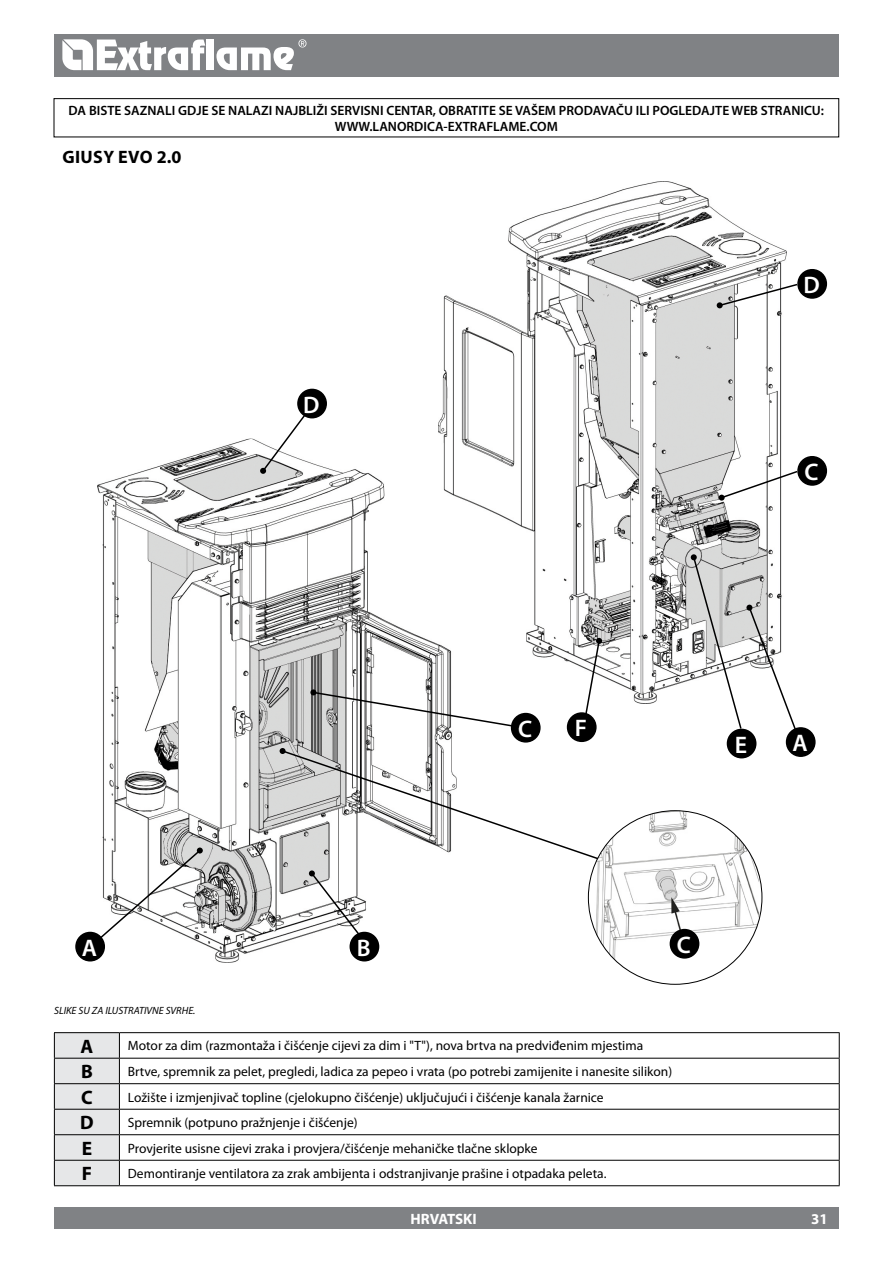
<style>
.page{position:relative;width:893px;height:1263px;background:#fff}
.page>*{position:absolute;margin:0;border:0;box-sizing:border-box;transform-origin:0 0}
.t1{font:600 24px "Myriad Pro";color:#fff}
.t2{font:700 19.5px "Myriad Pro";color:#000}
.t3{font:700 18px "Myriad Pro";color:#000}
.t4{font:700 15px "Myriad Pro";letter-spacing:-.005em;color:#fff}
.t5{font:13.5px "Myriad Pro";color:#000}
.t6{font:600 13.5px/16.2px "Myriad Pro";color:#000;text-align:center}
.t7{font:italic 10.5px "Myriad Pro";color:#000}
</style>
<div class="page">
<img style="left:439px;top:182px;width:348px;height:522px">
<img style="left:600px;top:811px;width:159px;height:173px">
<div style="left:670px;top:929px;width:29px;height:29px;background:#000;border-radius:50%"></div>
<div style="left:670px;top:929px;width:29px;height:30px;border:2px solid #000;border-radius:50%"></div>
<img style="left:97px;top:438px;width:360px;height:310px">
<svg style="left:584px;top:638px;width:18px;height:78px"></svg>
<div style="left:568px;top:713px;width:28px;height:28px;background:#000;border-radius:50%"></div>
<div style="left:567px;top:712px;width:30px;height:30px;border:2px solid #000;border-radius:50%"></div>
<div style="left:512px;top:713px;width:28px;height:29px;background:#000;border-radius:50%"></div>
<div style="left:511px;top:713px;width:30px;height:30px;border:2px solid #000;border-radius:50%"></div>
<svg style="left:310px;top:689px;width:210px;height:40px"></svg>
<div style="left:76px;top:932px;width:28px;height:29px;background:#000;border-radius:50%"></div>
<div style="left:75px;top:932px;width:30px;height:29px;border:2px solid #000;border-radius:50%"></div>
<svg style="left:260px;top:407px;width:54px;height:67px"></svg>
<div style="left:298px;top:389px;width:28px;height:29px;background:#000;border-radius:50%"></div>
<div style="left:297px;top:389px;width:30px;height:29px;border:2px solid #000;border-radius:50%"></div>
<div style="left:727px;top:729px;width:29px;height:29px;background:#000;border-radius:50%"></div>
<div style="left:727px;top:729px;width:29px;height:29px;border:2px solid #000;border-radius:50%"></div>
<svg style="left:691px;top:554px;width:106px;height:181px"></svg>
<div style="left:787px;top:728px;width:28px;height:28px;background:#000;border-radius:50%"></div>
<div style="left:786px;top:727px;width:30px;height:30px;border:2px solid #000;border-radius:50%"></div>
<div style="left:798px;top:457px;width:28px;height:28px;background:#000;border-radius:50%"></div>
<div style="left:797px;top:456px;width:30px;height:30px;border:2px solid #000;border-radius:50%"></div>
<svg style="left:719px;top:470px;width:80px;height:31px"></svg>
<svg style="left:717px;top:283px;width:80px;height:25px"></svg>
<div style="left:798px;top:270px;width:28px;height:28px;background:#000;border-radius:50%"></div>
<div style="left:797px;top:269px;width:30px;height:30px;border:2px solid #000;border-radius:50%"></div>
<svg style="left:97px;top:748px;width:503px;height:215px"></svg>
<div style="left:54px;top:34px;width:785px;height:43px;background:#808285"></div>
<div style="left:54px;top:1208px;width:785px;height:21px;background:#808285"></div>
<svg style="left:62px;top:39px;width:143px;height:31px"></svg>
<div style="left:207px;top:40px;width:7px;height:30px;background:#fff"></div>
<svg style="left:216px;top:39px;width:90px;height:31px"></svg>
<hr style="left:54px;top:1032px;width:65px;height:1px;background:#000">
<hr style="left:119px;top:1032px;width:721px;height:1px;background:#000">
<hr style="left:119px;top:1058px;width:721px;height:1px;background:#000">
<hr style="left:119px;top:1083px;width:721px;height:1px;background:#000">
<hr style="left:119px;top:1109px;width:721px;height:1px;background:#000">
<hr style="left:119px;top:1134px;width:721px;height:1px;background:#000">
<hr style="left:119px;top:1160px;width:721px;height:1px;background:#000">
<svg style="left:54px;top:1033px;width:66px;height:152px;background:#d7d8d9"></svg>
<svg style="left:839px;top:1033px;width:1px;height:152px"></svg>
<hr style="left:54px;top:1185px;width:65px;height:1px;background:#000">
<hr style="left:119px;top:1185px;width:721px;height:1px;background:#000">
<div style="left:54px;top:98px;width:785px;height:39px;border:1px solid #000"></div>
<p class="t6" style="left:69px;top:102px;width:757px">DA BISTE SAZNALI GDJE SE NALAZI NAJBLIŽI SERVISNI CENTAR, OBRATITE SE VAŠEM PRODAVAČU ILI POGLEDAJTE WEB STRANICU:<br>WWW.LANORDICA-EXTRAFLAME.COM</p>
<h3 class="t3" style="left:62px;top:145px;width:68px">GIUSY EVO</h3>
<h3 class="t3" style="left:157px;top:145px;width:26px">2.0</h3>
<h1 class="t1" style="left:303px;top:389px;width:18px">D</h1>
<h1 class="t1" style="left:803px;top:269px;width:18px">D</h1>
<h1 class="t1" style="left:804px;top:456px;width:16px">C</h1>
<h1 class="t1" style="left:518px;top:713px;width:16px">C</h1>
<h1 class="t1" style="left:575px;top:713px;width:14px">F</h1>
<h1 class="t1" style="left:735px;top:729px;width:14px">E</h1>
<h1 class="t1" style="left:792px;top:728px;width:17px">A</h1>
<h1 class="t1" style="left:82px;top:932px;width:17px">A</h1>
<h1 class="t1" style="left:357px;top:932px;width:15px">B</h1>
<h1 class="t1" style="left:677px;top:929px;width:16px">C</h1>
<p class="t7" style="left:54px;top:1003px;width:143px">SLIKE SU ZA ILUSTRATIVNE SVRHE.</p>
<h2 class="t2" style="left:80px;top:1033px;width:13px">A</h2>
<p class="t5" style="left:128px;top:1038px;width:517px">Motor za dim (razmontaža i čišćenje cijevi za dim i "t"), nova brtva na predviđenim mjestima</p>
<h2 class="t2" style="left:81px;top:1059px;width:11px">B</h2>
<p class="t5" style="left:128px;top:1063px;width:546px">Brtve, spremnik za pelet, pregledi, ladica za pepeo i vrata (po potrebi zamijenite i nanesite silikon)</p>
<h2 class="t2" style="left:81px;top:1084px;width:12px">C</h2>
<p class="t5" style="left:128px;top:1089px;width:477px">Ložište i izmjenjivač topline (cjelokupno čišćenje) uključujući i čišćenje kanala žarnice</p>
<h2 class="t2" style="left:80px;top:1110px;width:13px">D</h2>
<p class="t5" style="left:128px;top:1114px;width:231px">Spremnik (potpuno pražnjenje i čišćenje)</p>
<h2 class="t2" style="left:82px;top:1135px;width:10px">E</h2>
<p class="t5" style="left:128px;top:1140px;width:411px">Provjerite usisne cijevi zraka i provjera/čišćenje mehaničke tlačne sklopke</p>
<h2 class="t2" style="left:82px;top:1161px;width:10px">F</h2>
<p class="t5" style="left:128px;top:1165px;width:480px">Demontiranje ventilatora za zrak ambijenta i odstranjivanje prašine i otpadaka peleta.</p>
<p class="t4" style="left:411px;top:1209px;width:68px">HRVATSKI</p>
<p class="t4" style="left:811px;top:1209px;width:18px">31</p>
</div>
